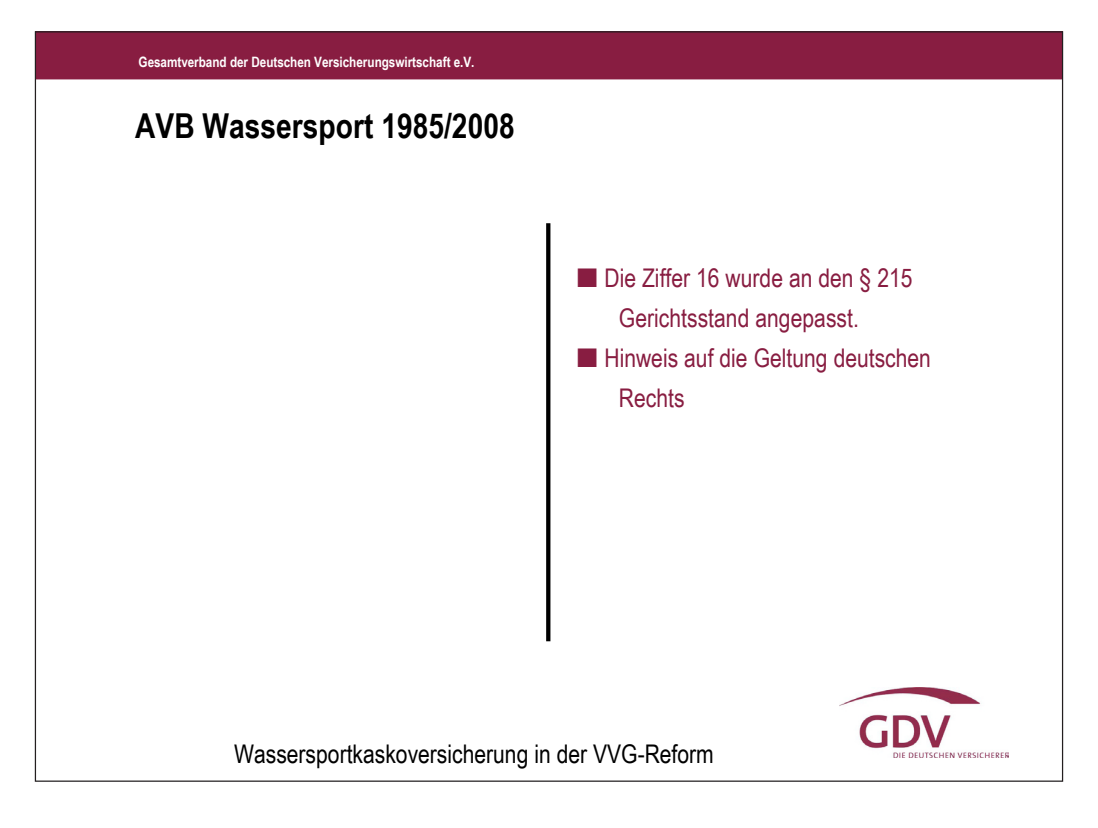
<style>
.page{position:relative;width:1098px;height:828px;background:#fff}
.page>*{position:absolute;margin:0;border:0;box-sizing:border-box;transform-origin:0 0}
.t1{font:700 34.25px "Arial Narrow";color:#000}
.t2{font:25.75px "Arial Narrow";color:#881d41}
.t3{font:25.75px "Arial Narrow";color:#000}
.t4{font:700 14.25px "Arial Narrow";color:#fff}
</style>
<div class="page">
<div style="left:37px;top:33px;width:1023px;height:46px;background:#881d41"></div>
<img style="left:839px;top:687px;width:169px;height:71px">
<svg style="left:546px;top:223px;width:4px;height:418px;background:#0a0a0a"></svg>
<p class="t4" style="left:138px;top:51px;width:337px">Gesamtverband der Deutschen Versicherungswirtschaft e.V.</p>
<h1 class="t1" style="left:135px;top:100px;width:381px">AVB Wassersport 1985/2008</h1>
<p class="t2" style="left:604px;top:259px;width:309px">Die Ziffer 16 wurde an den § 215</p>
<p class="t2" style="left:618px;top:299px;width:241px">Gerichtsstand angepasst.</p>
<p class="t2" style="left:604px;top:339px;width:328px">Hinweis auf die Geltung deutschen</p>
<p class="t2" style="left:618px;top:379px;width:67px">Rechts</p>
<p class="t3" style="left:234px;top:735px;width:481px">Wassersportkaskoversicherung in der VVG-Reform</p>
</div>
